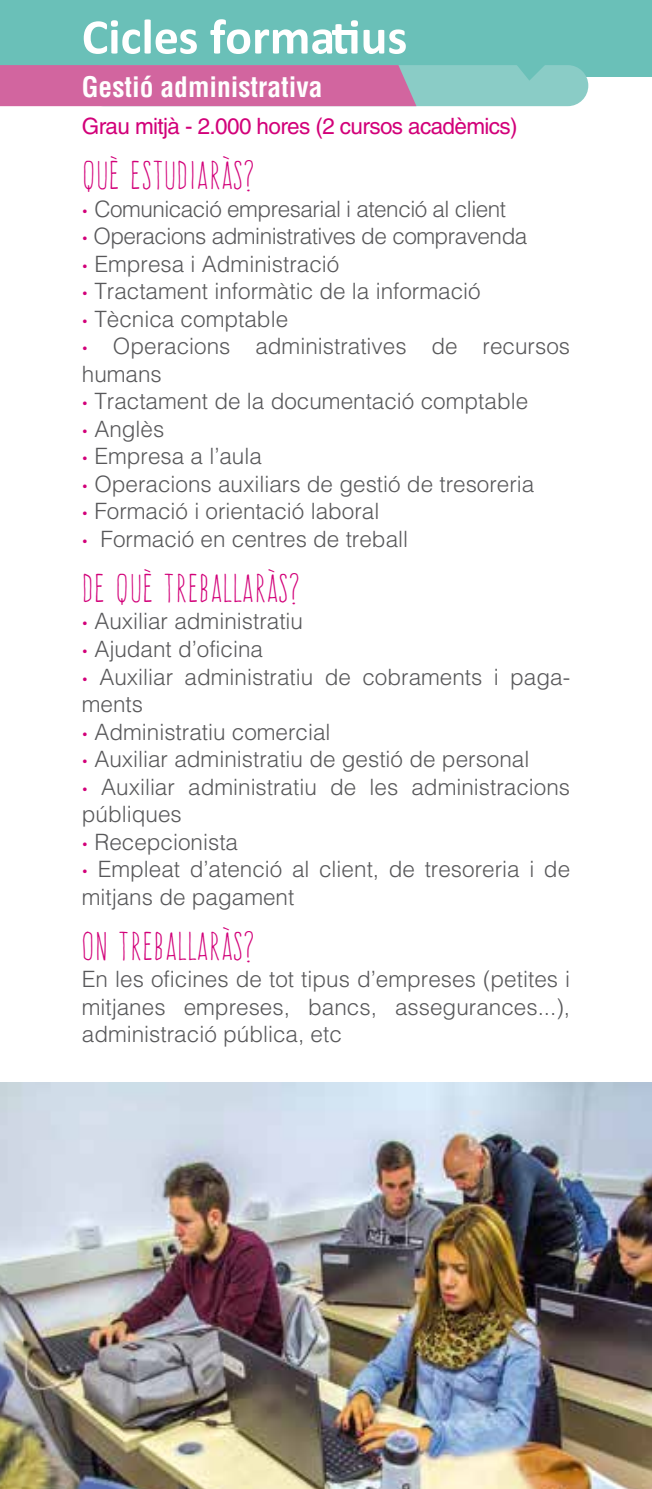
<style>
.page{position:relative;width:652px;height:1489px;background:#fff}
.page>*{position:absolute;margin:0;border:0;box-sizing:border-box;transform-origin:0 0}
.t1{font:700 50px "Calibri";color:#fff}
.t2{font:35px "Frente H1";letter-spacing:.04em;color:#d20079}
.t3{font:700 condensed 27.5px "Helvetica";color:#fff}
.t4{font:300 22.5px/27.5px "Helvetica";color:#58585a}
.t5{font:22.5px "Helvetica";letter-spacing:-.025em;color:#d20079}
.s1{font-weight:700;color:#d20079}
</style>
<div class="page">
<div style="left:0;top:0;width:652px;height:77px;background:#6ac0b8"></div>
<div style="left:83px;top:65px;width:505px;height:41px;background:#8accc6;border-radius:21px"></div>
<div style="left:0;top:65px;width:416px;height:41px;background:#d2659f"></div>
<svg style="left:517px;top:65px;width:28px;height:16px"></svg>
<img style="left:0;top:1082px;width:652px;height:406px">
<h1 class="t1" style="left:82px;top:5px;width:327px">Cicles formatius</h1>
<p class="t3" style="left:82px;top:69px;width:242px">Gestió administrativa</p>
<p class="t5" style="left:82px;top:113px;width:437px">Grau mitjà - 2.000 hores (2 cursos acadèmics)</p>
<h2 class="t2" style="left:82px;top:156px;width:174px">QUÈ ESTUDIARÀS?</h2>
<p class="t4" style="left:82px;top:195px;width:490px"><span class="s1">·</span> Comunicació empresarial i atenció al client<br><span class="s1">·</span> Operacions administratives de compravenda<br><span class="s1">·</span> Empresa i Administració<br><span class="s1">·</span> Tractament informàtic de la informació<br><span class="s1">·</span> Tècnica comptable<br><span class="s1">·</span> Operacions administratives de recursos humans<br><span class="s1">·</span> Tractament de la documentació comptable<br><span class="s1">·</span> Anglès<br><span class="s1">·</span> Empresa a l’aula<br><span class="s1">·</span> Operacions auxiliars de gestió de tresoreria<br><span class="s1">·</span> Formació i orientació laboral<br><span class="s1">·</span> Formació en centres de treball</p>
<h2 class="t2" style="left:82px;top:568px;width:219px">DE QUÈ TREBALLARÀS?</h2>
<p class="t4" style="left:82px;top:607px;width:490px"><span class="s1">·</span> Auxiliar administratiu<br><span class="s1">·</span> Ajudant d’oficina<br><span class="s1">·</span> Auxiliar administratiu de cobraments i paga&shy;ments<br><span class="s1">·</span> Administratiu comercial<br><span class="s1">·</span> Auxiliar administratiu de gestió de personal<br><span class="s1">·</span> Auxiliar administratiu de les administracions públiques<br><span class="s1">·</span> Recepcionista<br><span class="s1">·</span> Empleat d’atenció al client, de tresoreria i de mitjans de pagament</p>
<h2 class="t2" style="left:82px;top:926px;width:173px">ON TREBALLARÀS?</h2>
<p class="t4" style="left:82px;top:965px;width:490px;text-align:justify">En les oficines de tot tipus d’empreses (petites i mitjanes empreses, bancs, assegurances...), administració pública, etc</p>
</div>
